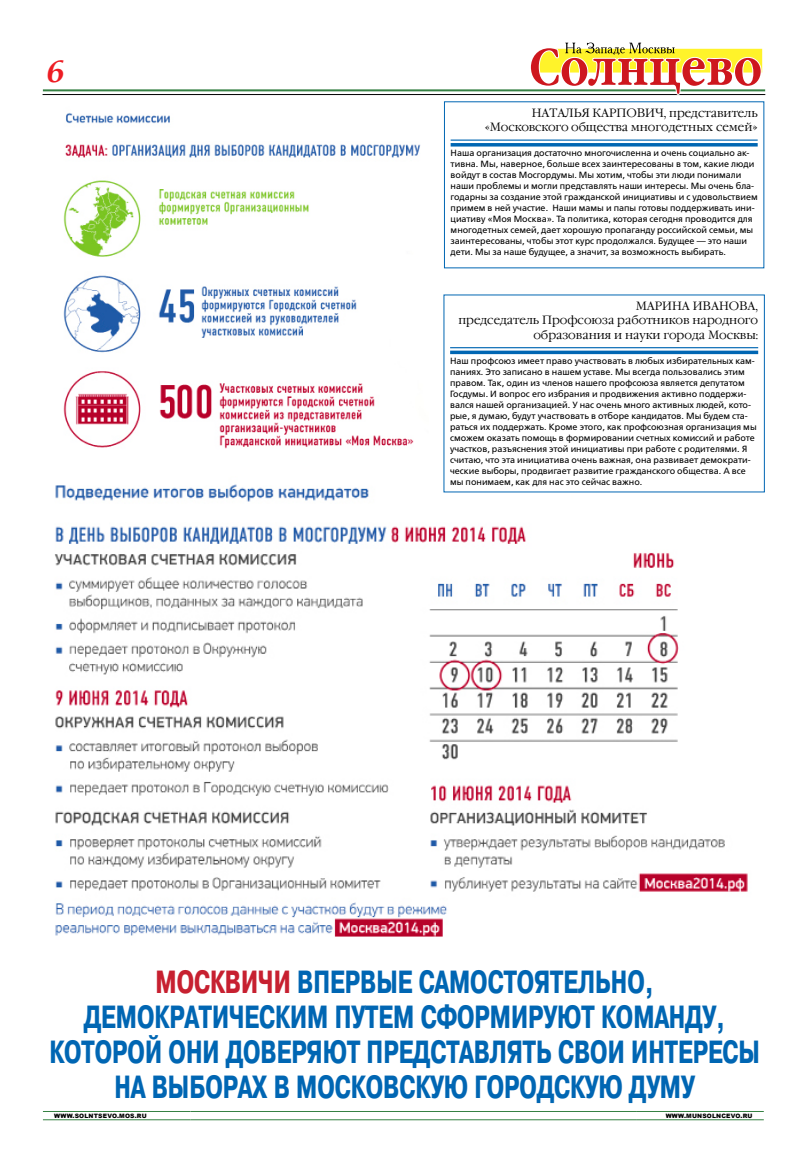
<style>
.page{position:relative;width:806px;height:1163px;background:#fff}
.page>*{position:absolute;margin:0;border:0;box-sizing:border-box;transform-origin:0 0}
.t1{font:700 51.2px "Garamond Narrow C";letter-spacing:.01em;color:#ce171e}
.t2{font:700 32px/35px "Pragmatica Cond C";color:#0066b3;text-align:center;scale:.86 1}
.t3{font:italic 700 32px "AG Palatial C";color:#ed1d24;scale:1.1 1}
.t4{font:12px/14.4px "Garamond C";color:#000;text-align:right}
.t5{font:9px/11px "Free Set C";color:#000}
.t6{font:900 6px "Arial";letter-spacing:.03em;color:#000}
.s1{color:#c72030}
</style>
<div class="page">
<hr style="left:43px;top:89px;width:721px;height:2px;background:#368143">
<hr style="left:43px;top:94px;width:721px;height:1px;background:#000">
<svg style="left:528px;top:43px;width:234px;height:53px"></svg>
<hr style="left:43px;top:1110px;width:147px;height:1px;background:#368143">
<hr style="left:190px;top:1110px;width:445px;height:1px;background:#368143">
<hr style="left:635px;top:1110px;width:128px;height:1px;background:#368143">
<hr style="left:43px;top:1119px;width:147px;height:1px;background:#368143">
<hr style="left:190px;top:1119px;width:445px;height:1px;background:#368143">
<hr style="left:635px;top:1119px;width:128px;height:1px;background:#368143">
<img style="left:54px;top:484px;width:710px;height:453px">
<img style="left:63px;top:113px;width:358px;height:336px">
<div style="left:443px;top:295px;width:320px;height:197px;background:#fff"></div>
<hr style="left:450px;top:347px;width:307px;height:1px;background:#0066b3">
<svg style="left:450px;top:350px;width:307px;height:4px"></svg>
<hr style="left:450px;top:139px;width:307px;height:2px;background:#0066b3">
<hr style="left:450px;top:143px;width:307px;height:3px;background:#0066b3">
<h2 class="t3" style="left:46px;top:53px;width:18px">6</h2>
<h1 class="t1" style="left:529px;top:38px;width:234px">Солнцево</h1>
<h3 class="t4" style="left:484px;top:106px;width:274px">НАТАЛЬЯ КАРПОВИЧ, представитель «Московского общества многодетных семей»</h3>
<p class="t5" style="left:450px;top:148px;width:308px">Наша организация достаточно многочисленна и очень социально ак&shy;тивна. Мы, наверное, больше всех заинтересованы в том, какие люди войдут в состав Мосгордумы. Мы хотим, чтобы эти люди понимали наши проблемы и могли представлять наши интересы. Мы очень бла&shy;годарны за создание этой гражданской инициативы и с удовольствием примем в ней участие. Наши мамы и папы готовы поддерживать ини&shy;циативу «Моя Москва». Та политика, которая сегодня проводится для многодетных семей, дает хорошую пропаганду российской семьи, мы заинтересованы, чтобы этот курс продолжался. Будущее — это наши дети. Мы за наше будущее, а значит, за возможность выбирать.</p>
<h3 class="t4" style="left:458px;top:299px;width:301px">МАРИНА ИВАНОВА,<br>председатель Профсоюза работников народного образования и науки города Москвы:</h3>
<p class="t5" style="left:450px;top:355px;width:308px">Наш профсоюз имеет право участвовать в любых избирательных кам&shy;паниях. Это записано в нашем уставе. Мы всегда пользовались этим правом. Так, один из членов нашего профсоюза является депутатом Госдумы. И вопрос его избрания и продвижения активно поддержи&shy;вался нашей организацией. У нас очень много активных людей, кото&shy;рые, я думаю, будут участвовать в отборе кандидатов. Мы будем ста&shy;раться их поддержать. Кроме этого, как профсоюзная организация мы сможем оказать помощь в формировании счетных комиссий и работе участков, разъяснения этой инициативы при работе с родителями. Я считаю, что эта инициатива очень важная, она развивает демократи&shy;ческие выборы, продвигает развитие гражданского общества. А все мы понимаем, как для нас это сейчас важно.</p>
<h2 class="t2" style="left:49px;top:964px;width:827px"><span class="s1">Москвичи</span> впервые самостоятельно, демократическим путем сформируют команду, которой они доверяют представлять свои интересы на выборах в московскую городскую думу</h2>
<p class="t6" style="left:54px;top:1111px;width:94px">WWW.SOLNTSEVO.MOS.RU</p>
<p class="t6" style="left:665px;top:1111px;width:88px">WWW.MUNSOLNCEVO.RU</p>
</div>
